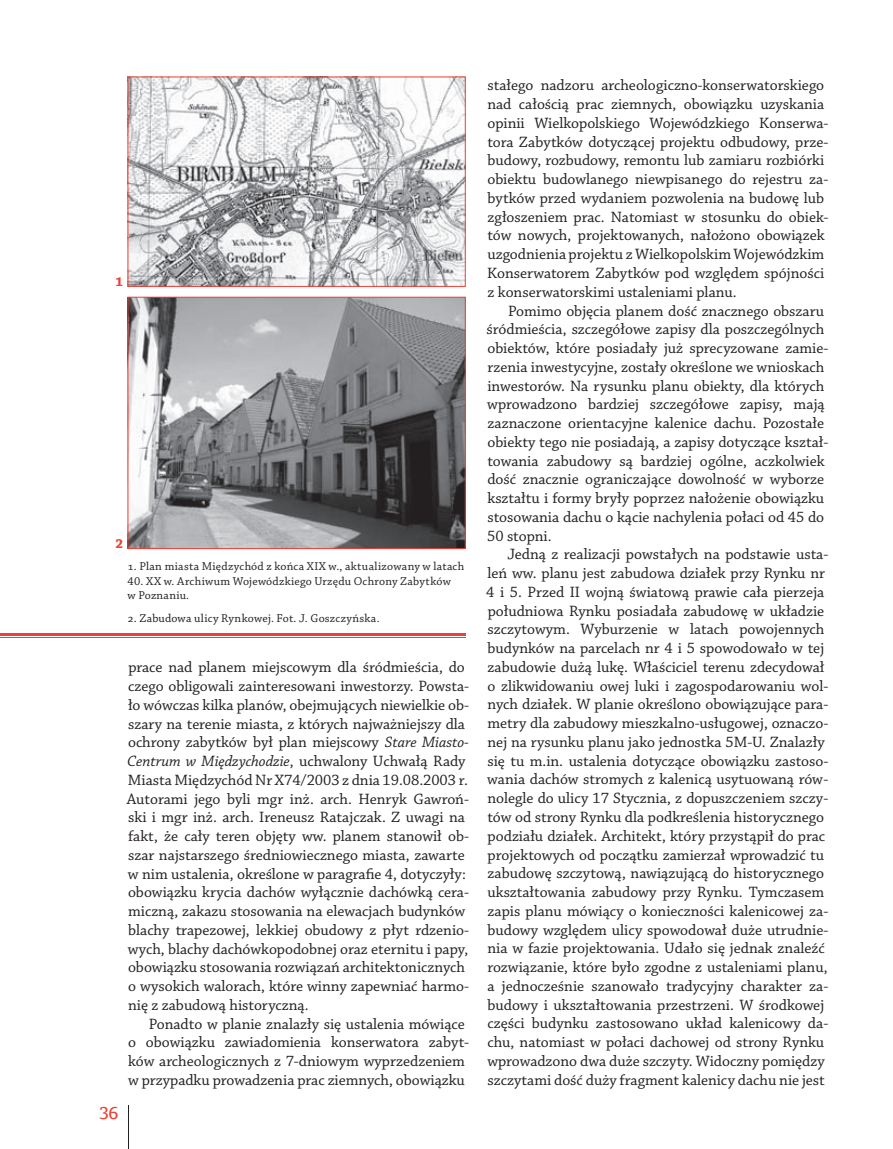
<style>
.page{position:relative;width:893px;height:1149px;background:#fff}
.page>*{position:absolute;margin:0;border:0;box-sizing:border-box;transform-origin:0 0}
.t1{font:19.5px "Oranda EU Normal";color:#ee3f34}
.t2{font:15.75px/18.8px "Chaparral Pro";color:#231f20}
.t3{font:700 13.5px "Chaparral Pro";color:#ee3f34}
.t4{font:12px/14.4px "Chaparral Pro";letter-spacing:.02em;color:#231f20}
.s1{font-style:italic}
</style>
<div class="page">
<hr style="left:128px;top:1105px;width:1px;height:43px;background:#231f20">
<img style="left:130px;top:79px;width:334px;height:206px">
<div style="left:128px;top:77px;width:338px;height:210px;border:1px solid #ee3f34"></div>
<img style="left:130px;top:299px;width:334px;height:248px">
<div style="left:128px;top:297px;width:338px;height:252px;border:1px solid #ee3f34"></div>
<hr style="left:0;top:637px;width:465px;height:1px;background:#ee3f34">
<hr style="left:0;top:633px;width:465px;height:2px;background:#ee3f34">
<p class="t3" style="left:116px;top:274px;width:9px">1</p>
<p class="t3" style="left:116px;top:535px;width:9px">2</p>
<p class="t4" style="left:128px;top:559px;width:338px">1. Plan miasta Międzychód z końca XIX w., aktualizowany w latach</p>
<p class="t4" style="left:128px;top:574px;width:325px">40. XX w. Archiwum Wojewódzkiego Urzędu Ochrony Zabytków w Poznaniu.</p>
<p class="t4" style="left:128px;top:611px;width:254px">2. Zabudowa ulicy Rynkowej. Fot. J. Goszczyńska.</p>
<p class="t1" style="left:99px;top:1100px;width:20px">36</p>
<p class="t2" style="left:127px;top:658px;width:344px">prace nad planem miejscowym dla śródmieścia, do czego obligowali zainteresowani inwestorzy. Powsta&shy;ło wówczas kilka planów, obejmujących niewielkie ob&shy;szary na terenie miasta, z których najważniejszy dla ochrony zabytków był plan miejscowy <span class="s1">Stare Miasto-Centrum w Międzychodzie</span>, uchwalony Uchwałą Rady Miasta Międzychód Nr X74/2003 z dnia 19.08.2003 r.<br>Autorami jego byli mgr inż. arch. Henryk Gawroń&shy;ski i mgr inż. arch. Ireneusz Ratajczak. Z uwagi na fakt, że cały teren objęty ww. planem stanowił ob&shy;szar najstarszego średniowiecznego miasta, zawarte w nim ustalenia, określone w paragrafie 4, dotyczyły: obowiązku krycia dachów wyłącznie dachówką cera&shy;miczną, zakazu stosowania na elewacjach budynków blachy trapezowej, lekkiej obudowy z płyt rdzenio&shy;wych, blachy dachówkopodobnej oraz eternitu i papy, obowiązku stosowania rozwiązań architektonicznych o wysokich walorach, które winny zapewniać harmo&shy;nię z zabudową historyczną.</p>
<p class="t2" style="left:128px;top:1014px;width:343px;text-indent:21px">Ponadto w planie znalazły się ustalenia mówiące o obowiązku zawiadomienia konserwatora zabyt&shy;ków archeologicznych z 7-dniowym wyprzedzeniem w przypadku prowadzenia prac ziemnych, obowiązku</p>
<p class="t2" style="left:487px;top:77px;width:343px">stałego nadzoru archeologiczno-konserwatorskiego nad całością prac ziemnych, obowiązku uzyskania opinii Wielkopolskiego Wojewódzkiego Konserwa&shy;tora Zabytków dotyczącej projektu odbudowy, prze&shy;budowy, rozbudowy, remontu lub zamiaru rozbiórki obiektu budowlanego niewpisanego do rejestru za&shy;bytków przed wydaniem pozwolenia na budowę lub zgłoszeniem prac. Natomiast w stosunku do obiek&shy;tów nowych, projektowanych, nałożono obowiązek uzgodnienia projektu z Wielkopolskim Wojewódzkim Konserwatorem Zabytków pod względem spójności z konserwatorskimi ustaleniami planu.</p>
<p class="t2" style="left:487px;top:302px;width:343px;text-indent:22px">Pomimo objęcia planem dość znacznego obszaru śródmieścia, szczegółowe zapisy dla poszczególnych obiektów, które posiadały już sprecyzowane zamie&shy;rzenia inwestycyjne, zostały określone we wnioskach inwestorów. Na rysunku planu obiekty, dla których wprowadzono bardziej szczegółowe zapisy, mają zaznaczone orientacyjne kalenice dachu. Pozostałe obiekty tego nie posiadają, a zapisy dotyczące kształ&shy;towania zabudowy są bardziej ogólne, aczkolwiek dość znacznie ograniczające dowolność w wyborze kształtu i formy bryły poprzez nałożenie obowiązku stosowania dachu o kącie nachylenia połaci od 45 do 50 stopni.</p>
<p class="t2" style="left:486px;top:545px;width:344px;text-indent:21px">Jedną z realizacji powstałych na podstawie usta&shy;leń ww. planu jest zabudowa działek przy Rynku nr 4 i 5. Przed II wojną światową prawie cała pierzeja południowa Rynku posiadała zabudowę w układzie szczytowym. Wyburzenie w latach powojennych budynków na parcelach nr 4 i 5 spowodowało w tej zabudowie dużą lukę. Właściciel terenu zdecydował o zlikwidowaniu owej luki i zagospodarowaniu wol&shy;nych działek. W planie określono obowiązujące para&shy;metry dla zabudowy mieszkalno-usługowej, oznaczo&shy;nej na rysunku planu jako jednostka 5M-U. Znalazły się tu m.in. ustalenia dotyczące obowiązku zastoso&shy;wania dachów stromych z kalenicą usytuowaną rów&shy;nolegle do ulicy 17 Stycznia, z dopuszczeniem szczy&shy;tów od strony Rynku dla podkreślenia historycznego podziału działek. Architekt, który przystąpił do prac projektowych od początku zamierzał wprowadzić tu zabudowę szczytową, nawiązującą do historycznego ukształtowania zabudowy przy Rynku. Tymczasem zapis planu mówiący o konieczności kalenicowej za&shy;budowy względem ulicy spowodował duże utrudnie&shy;nia w fazie projektowania. Udało się jednak znaleźć rozwiązanie, które było zgodne z ustaleniami planu, a jednocześnie szanowało tradycyjny charakter za&shy;budowy i ukształtowania przestrzeni. W środkowej części budynku zastosowano układ kalenicowy da&shy;chu, natomiast w połaci dachowej od strony Rynku wprowadzono dwa duże szczyty. Widoczny pomiędzy szczytami dość duży fragment kalenicy dachu nie jest</p>
</div>
